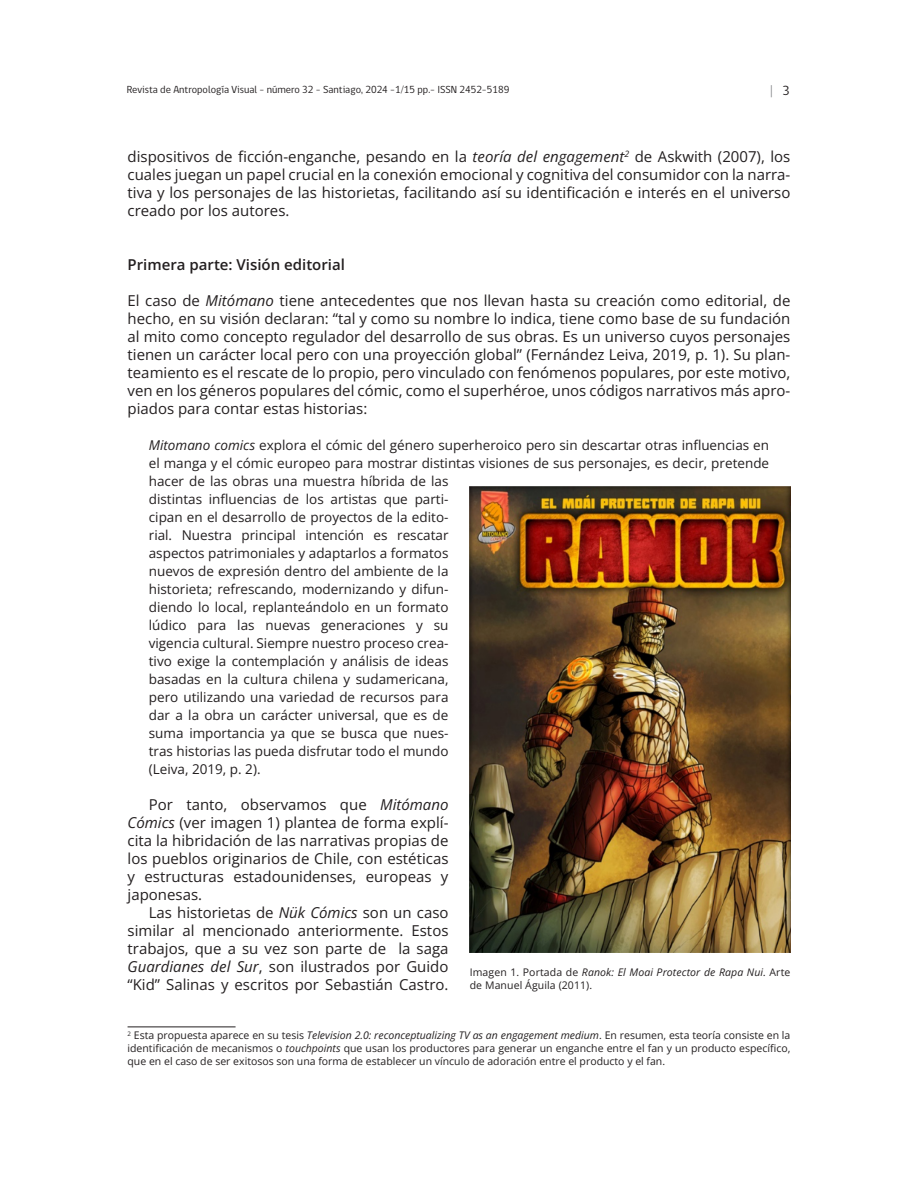
<style>
.page{position:relative;width:918px;height:1188px;background:#fff}
.page>*{position:absolute;margin:0;border:0;box-sizing:border-box;transform-origin:0 0}
.parraforav{font:15px/18px "Open Sans";color:#231f20;text-align:justify}
.subtitrav1{font:600 15px "Open Sans";color:#231f20}
.citasrav{font:13.5px/18px "Open Sans";color:#231f20}
.t1{font:13.5px "gob CL";color:#808285}
.piesrav{font:10.5px/12.6px "Open Sans";color:#231f20;text-align:justify}
.piesfotorav{font:10.5px/12.6px "Open Sans";letter-spacing:.01em;color:#231f20}
.t2{font:10.5px "gob CL";color:#231f20}
.s1{color:#231f20}
.s2{font-style:italic}
</style>
<div class="page">
<hr style="left:128px;top:1027px;width:108px;height:1px;background:#231f20">
<img style="left:470px;top:486px;width:320px;height:466px">
<p class="t2" style="left:127px;top:82px;width:384px">Revista de Antropología Visual - número 32 - Santiago, 2024 -1/15 pp.- ISSN 2452-5189</p>
<p class="t1" style="left:770px;top:82px;width:22px">| <span class="s1">3</span></p>
<p class="parraforav" style="left:128px;top:147px;width:664px">dispositivos de ficción-enganche, pesando en la <span class="s2">teoría del engagement</span><sup>2</sup> de Askwith (2007), los cuales juegan un papel crucial en la conexión emocional y cognitiva del consumidor con la narra&shy;tiva y los personajes de las historietas, facilitando así su identificación e interés en el universo creado por los autores.</p>
<p class="subtitrav1" style="left:128px;top:254px;width:219px">Primera parte: Visión editorial</p>
<p class="parraforav" style="left:128px;top:291px;width:664px">El caso de <span class="s2">Mitómano</span> tiene antecedentes que nos llevan hasta su creación como editorial, de hecho, en su visión declaran: “tal y como su nombre lo indica, tiene como base de su fundación al mito como concepto regulador del desarrollo de sus obras. Es un universo cuyos personajes tienen un carácter local pero con una proyección global” (Fernández Leiva, 2019, p. 1). Su plan&shy;teamiento es el rescate de lo propio, pero vinculado con fenómenos populares, por este motivo, ven en los géneros populares del cómic, como el superhéroe, unos códigos narrativos más apro&shy;piados para contar estas historias:</p>
<p class="citasrav" style="left:149px;top:436px;width:622px"><span class="s2">Mitomano comics</span> explora el cómic del género superheroico pero sin descartar otras influencias en el manga y el cómic europeo para mostrar distintas visiones de sus personajes, es decir, pretende hacer de las obras una muestra híbrida de las<br>distintas influencias de los artistas que parti-<br>cipan en el desarrollo de proyectos de la edito-<br>rial. Nuestra principal intención es rescatar<br>aspectos patrimoniales y adaptarlos a formatos<br>nuevos de expresión dentro del ambiente de la<br>historieta; refrescando, modernizando y difun-<br>diendo lo local, replanteándolo en un formato<br>lúdico para las nuevas generaciones y su<br>vigencia cultural. Siempre nuestro proceso crea-<br>tivo exige la contemplación y análisis de ideas<br>basadas en la cultura chilena y sudamericana,<br>pero utilizando una variedad de recursos para<br>dar a la obra un carácter universal, que es de<br>suma importancia ya que se busca que nues-<br>tras historias las pueda disfrutar todo el mundo<br>(Leiva, 2019, p. 2).</p>
<p class="parraforav" style="left:128px;top:795px;width:322px;text-indent:21px">Por tanto, observamos que <span class="s2">Mitómano Cómics</span> (ver imagen 1) plantea de forma explí&shy;cita la hibridación de las narrativas propias de los pueblos originarios de Chile, con estéticas y estructuras estadounidenses, europeas y japonesas.</p>
<p class="parraforav" style="left:128px;top:903px;width:322px;text-indent:21px">Las historietas de <span class="s2">Nük Cómics</span> son un caso similar al mencionado anteriormente. Estos trabajos, que a su vez son parte de la saga <span class="s2">Guardianes del Sur</span>, son ilustrados por Guido “Kid” Salinas y escritos por Sebastián Castro.</p>
<p class="piesrav" style="left:128px;top:1029px;width:664px"><sup>2</sup> Esta propuesta aparece en su tesis <span class="s2">Television 2.0: reconceptualizing TV as an engagement medium</span>. En resumen, esta teoría consiste en la identificación de mecanismos o <span class="s2">touchpoints</span> que usan los productores para generar un enganche entre el fan y un producto específico, que en el caso de ser exitosos son una forma de establecer un vínculo de adoración entre el producto y el fan.</p>
<p class="piesfotorav" style="left:470px;top:966px;width:322px">Imagen 1. Portada de <span class="s2">Ranok: El Moai Protector de Rapa Nui.</span> Arte de Manuel Águila (2011).</p>
</div>
